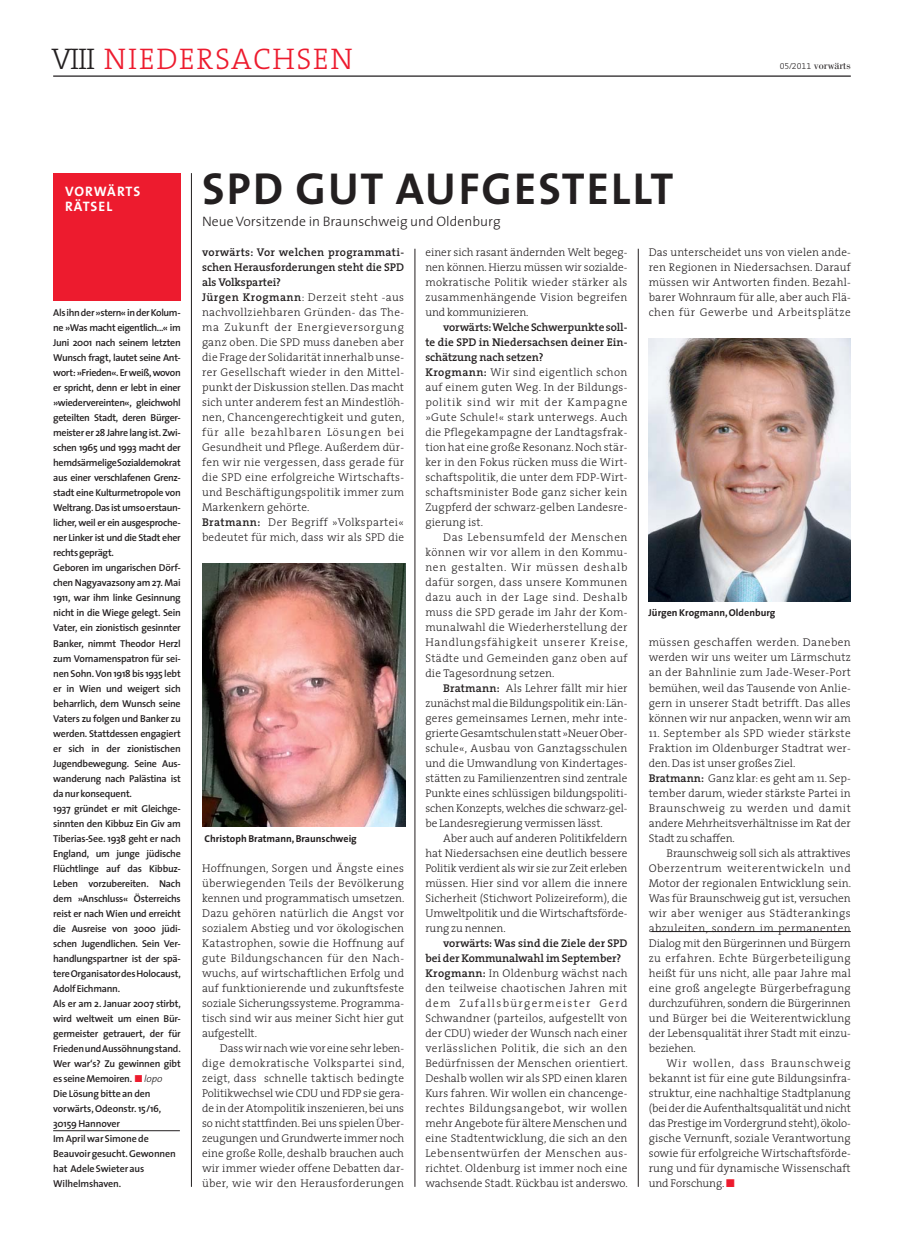
<style>
.page{position:relative;width:904px;height:1241px;background:#fff}
.page>*{position:absolute;margin:0;border:0;box-sizing:border-box;transform-origin:0 0}
.t1{font:700 45px "The Sans";letter-spacing:.05em;color:#231f20}
.t2{font:30px "The Serif Light Caps";letter-spacing:.05em;color:#ed1b2e}
.t3{font:300 13.75px "The Sans";letter-spacing:.005em;color:#231f20}
.t4{font:700 13.75px/15px "The Sans";letter-spacing:.065em;color:#fff}
.t5{font:300 11.25px/15px "The Serif";letter-spacing:.02em;color:#231f20;text-align:justify}
.t6{font:11.25px "Bodoni";color:#231f20}
.t7{font:600 10px/15px "The Sans";letter-spacing:-.03em;color:#231f20}
.t8{font:700 10px "The Sans";color:#231f20}
.s1{color:#231f20}
.s2{font-family:"The Serif Light Expert";font-size:8.75px}
.s3{color:#ed1b2e}
.s4{font-weight:300;font-style:italic}
.s5{font-weight:600}
</style>
<div class="page">
<hr style="left:53px;top:75px;width:797px;height:2px;background:#231f20">
<hr style="left:191px;top:173px;width:1px;height:1013px;background:#231f20">
<div style="left:53px;top:173px;width:128px;height:128px;background:#ed1b2e"></div>
<hr style="left:53px;top:1130px;width:127px;height:1px;background:#231f20">
<hr style="left:415px;top:249px;width:1px;height:937px;background:#231f20">
<hr style="left:638px;top:249px;width:1px;height:937px;background:#231f20">
<hr style="left:651px;top:931px;width:199px;height:1px;background:#231f20">
<img style="left:202px;top:564px;width:203px;height:262px">
<img style="left:648px;top:339px;width:202px;height:262px">
<h2 class="t2" style="left:51px;top:41px;width:303px"><span class="s1">VIII</span> NIEDERSACHSEN</h2>
<p class="t6" style="left:779px;top:61px;width:72px"><span class="s2">05/2011</span> vorwärts</p>
<p class="t4" style="left:65px;top:184px;width:77px">VORWÄRTS<br>RÄTSEL</p>
<p class="t7" style="left:53px;top:306px;width:129px">Als ihn der »stern« in der Kolum&shy;ne »Was macht eigentlich...« im<br>Juni 2001 nach seinem letzten<br>Wunsch fragt, lautet seine Ant&shy;wort: »Frieden«. Er weiß, wovon er spricht, denn er lebt in einer »wiedervereinten«, gleichwohl geteilten Stadt, deren Bürger&shy;meister er 28 Jahre lang ist. Zwi&shy;schen 1965 und 1993 macht der hemdsärmelige Sozialdemokrat aus einer verschlafenen Grenz&shy;stadt eine Kulturmetropole von<br>Weltrang. Das ist umso erstaun&shy;licher, weil er ein ausgesproche&shy;ner Linker ist und die Stadt eher rechts geprägt.<br>Geboren im ungarischen Dörf&shy;chen Nagyavazsony am 27. Mai<br>1911, war ihm linke Gesinnung nicht in die Wiege gelegt. Sein<br>Vater, ein zionistisch gesinnter<br>Banker, nimmt Theodor Herzl zum Vornamenspatron für sei&shy;nen Sohn. Von 1918 bis 1935 lebt er in Wien und weigert sich beharrlich, dem Wunsch seine<br>Vaters zu folgen und Banker zu werden. Stattdessen engagiert er sich in der zionistischen<br>Jugendbewegung. Seine Aus&shy;wanderung nach Palästina ist da nur konsequent.<br>1937 gründet er mit Gleichge&shy;sinnten den Kibbuz Ein Giv am<br>Tiberias-See. 1938 geht er nach<br>England, um junge jüdische<br>Flüchtlinge auf das Kibbuz-<br>Leben vorzubereiten. Nach dem »Anschluss« Österreichs reist er nach Wien und erreicht die Ausreise von 3000 jüdi&shy;schen Jugendlichen. Sein Ver&shy;handlungspartner ist der spä&shy;tere Organisator des Holocaust,<br>Adolf Eichmann.<br>Als er am 2. Januar 2007 stirbt, wird weltweit um einen Bür&shy;germeister getrauert, der für<br>Frieden und Aussöhnung stand.<br>Wer war‘s? Zu gewinnen gibt es seine Memoiren. <span class="s3">■</span> <span class="s4">lopo<br></span>Die Lösung bitte an den vorwärts, Odeonstr. 15/16,<br>30159 Hannover<br>Im April war Simone de<br>Beauvoir gesucht. Gewonnen hat Adele Swieter aus<br>Wilhelmshaven.</p>
<h1 class="t1" style="left:202px;top:165px;width:473px">SPD GUT AUFGESTELLT</h1>
<p class="t3" style="left:202px;top:216px;width:300px">Neue Vorsitzende in Braunschweig und Oldenburg</p>
<p class="t5" style="left:425px;top:245px;width:203px">einer sich rasant ändernden Welt begeg&shy;nen können. Hierzu müssen wir sozialde&shy;mokratische Politik wieder stärker als zusammenhängende Vision begreifen und kommunizieren.</p>
<p class="t5" style="left:425px;top:320px;width:203px;text-align:left;text-indent:18px"><span class="s5">vorwärts: Welche Schwerpunkte soll&shy;te die SPD in Niedersachsen deiner Ein&shy;schätzung nach setzen?<br>Krogmann:</span> Wir sind eigentlich schon auf einem guten Weg. In der Bildungs&shy;politik sind wir mit der Kampagne »Gute Schule!« stark unterwegs. Auch die Pflegekampagne der Landtagsfrak&shy;tion hat eine große Resonanz. Noch stär&shy;ker in den Fokus rücken muss die Wirt&shy;schaftspolitik, die unter dem FDP-Wirt&shy;schaftsminister Bode ganz sicher kein Zugpferd der schwarz-gelben Landesre&shy;gierung ist.</p>
<p class="t5" style="left:425px;top:530px;width:204px;text-indent:18px">Das Lebensumfeld der Menschen können wir vor allem in den Kommu&shy;nen gestalten. Wir müssen deshalb dafür sorgen, dass unsere Kommunen dazu auch in der Lage sind. Deshalb muss die SPD gerade im Jahr der Kom&shy;munalwahl die Wiederherstellung der Handlungsfähigkeit unserer Kreise, Städte und Gemeinden ganz oben auf die Tagesordnung setzen.</p>
<p class="t5" style="left:425px;top:680px;width:203px;text-indent:18px"><span class="s5">Bratmann:</span> Als Lehrer fällt mir hier zunächst mal die Bildungspolitik ein: Län&shy;geres gemeinsames Lernen, mehr inte&shy;grierte Gesamtschulen statt »Neuer Ober&shy;schule«, Ausbau von Ganztagsschulen und die Umwandlung von Kindertages&shy;stätten zu Familienzentren sind zentrale Punkte eines schlüssigen bildungspoliti&shy;schen Konzepts, welches die schwarz-gel&shy;be Landesregierung vermissen lässt.</p>
<p class="t5" style="left:425px;top:830px;width:204px;text-indent:18px">Aber auch auf anderen Politikfeldern hat Niedersachsen eine deutlich bessere Politik verdient als wir sie zur Zeit erleben müssen. Hier sind vor allem die innere Sicherheit (Stichwort Polizeireform), die Umweltpolitik und die Wirtschaftsförde&shy;rung zu nennen.</p>
<p class="t5" style="left:425px;top:935px;width:204px;text-align:left;text-indent:18px"><span class="s5">vorwärts: Was sind die Ziele der SPD bei der Kommunalwahl im September?<br>Krogmann:</span> In Oldenburg wächst nach den teilweise chaotischen Jahren mit dem Zufallsbürgermeister Gerd Schwandner (parteilos, aufgestellt von der CDU) wieder der Wunsch nach einer verlässlichen Politik, die sich an den Bedürfnissen der Menschen orientiert.<br>Deshalb wollen wir als SPD einen klaren Kurs fahren. Wir wollen ein chancenge&shy;rechtes Bildungsangebot, wir wollen mehr Angebote für ältere Menschen und eine Stadtentwicklung, die sich an den Lebensentwürfen der Menschen aus&shy;richtet. Oldenburg ist immer noch eine wachsende Stadt. Rückbau ist anderswo.</p>
<p class="t5" style="left:202px;top:245px;width:204px;text-align:left"><span class="s5">vorwärts: Vor welchen programmati&shy;schen Herausforderungen steht die SPD als Volkspartei?<br>Jürgen Krogmann</span>: Derzeit steht -aus nachvollziehbaren Gründen- das The&shy;ma Zukunft der Energieversorgung ganz oben. Die SPD muss daneben aber die Frage der Solidarität innerhalb unse&shy;rer Gesellschaft wieder in den Mittel&shy;punkt der Diskussion stellen. Das macht sich unter anderem fest an Mindestlöh&shy;nen, Chancengerechtigkeit und guten, für alle bezahlbaren Lösungen bei Gesundheit und Pflege. Außerdem dür&shy;fen wir nie vergessen, dass gerade für die SPD eine erfolgreiche Wirtschafts&shy;und Beschäftigungspolitik immer zum Markenkern gehörte.<br><span class="s5">Bratmann:</span> Der Begriff »Volkspartei« bedeutet für mich, dass wir als SPD die</p>
<p class="t5" style="left:648px;top:245px;width:203px">Das unterscheidet uns von vielen ande&shy;ren Regionen in Niedersachsen. Darauf müssen wir Antworten finden. Bezahl&shy;barer Wohnraum für alle, aber auch Flä&shy;chen für Gewerbe und Arbeitsplätze</p>
<p class="t8" style="left:648px;top:608px;width:128px">Jürgen Krogmann, Oldenburg</p>
<p class="t5" style="left:648px;top:635px;width:203px">müssen geschaffen werden. Daneben werden wir uns weiter um Lärmschutz an der Bahnlinie zum Jade-Weser-Port bemühen, weil das Tausende von Anlie&shy;gern in unserer Stadt betrifft. Das alles können wir nur anpacken, wenn wir am</p>
<p class="t5" style="left:648px;top:725px;width:204px;text-align:left">11. September als SPD wieder stärkste Fraktion im Oldenburger Stadtrat wer&shy;den. Das ist unser großes Ziel.<br><span class="s5">Bratmann:</span> Ganz klar: es geht am 11. Sep&shy;tember darum, wieder stärkste Partei in Braunschweig zu werden und damit andere Mehrheitsverhältnisse im Rat der Stadt zu schaffen.</p>
<p class="t5" style="left:648px;top:845px;width:204px;text-indent:18px">Braunschweig soll sich als attraktives Oberzentrum weiterentwickeln und Motor der regionalen Entwicklung sein.<br>Was für Braunschweig gut ist, versuchen wir aber weniger aus Städterankings abzuleiten, sondern im permanenten Dialog mit den Bürgerinnen und Bürgern zu erfahren. Echte Bürgerbeteiligung heißt für uns nicht, alle paar Jahre mal eine groß angelegte Bürgerbefragung durchzuführen, sondern die Bürgerinnen und Bürger bei die Weiterentwicklung der Lebensqualität ihrer Stadt mit einzu&shy;beziehen.</p>
<p class="t5" style="left:648px;top:1055px;width:203px;text-indent:18px">Wir wollen, dass Braunschweig bekannt ist für eine gute Bildungsinfra&shy;struktur, eine nachhaltige Stadtplanung (bei der die Aufenthaltsqualität und nicht das Prestige im Vordergrund steht), ökolo&shy;gische Vernunft, soziale Verantwortung sowie für erfolgreiche Wirtschaftsförde&shy;rung und für dynamische Wissenschaft und Forschung. <span class="s3">■</span></p>
<p class="t8" style="left:204px;top:833px;width:154px">Christoph Bratmann, Braunschweig</p>
<p class="t5" style="left:202px;top:860px;width:204px">Hoffnungen, Sorgen und Ängste eines überwiegenden Teils der Bevölkerung kennen und programmatisch umsetzen.<br>Dazu gehören natürlich die Angst vor sozialem Abstieg und vor ökologischen Katastrophen, sowie die Hoffnung auf gute Bildungschancen für den Nach&shy;wuchs, auf wirtschaftlichen Erfolg und auf funktionierende und zukunftsfeste soziale Sicherungssysteme. Programma&shy;tisch sind wir aus meiner Sicht hier gut aufgestellt.</p>
<p class="t5" style="left:202px;top:1040px;width:204px;text-indent:18px">Dass wir nach wie vor eine sehr leben&shy;dige demokratische Volkspartei sind, zeigt, dass schnelle taktisch bedingte Politikwechsel wie CDU und FDP sie gera&shy;de in der Atompolitik inszenieren, bei uns so nicht stattfinden. Bei uns spielen Über&shy;zeugungen und Grundwerte immer noch eine große Rolle, deshalb brauchen auch wir immer wieder offene Debatten dar&shy;über, wie wir den Herausforderungen</p>
</div>
